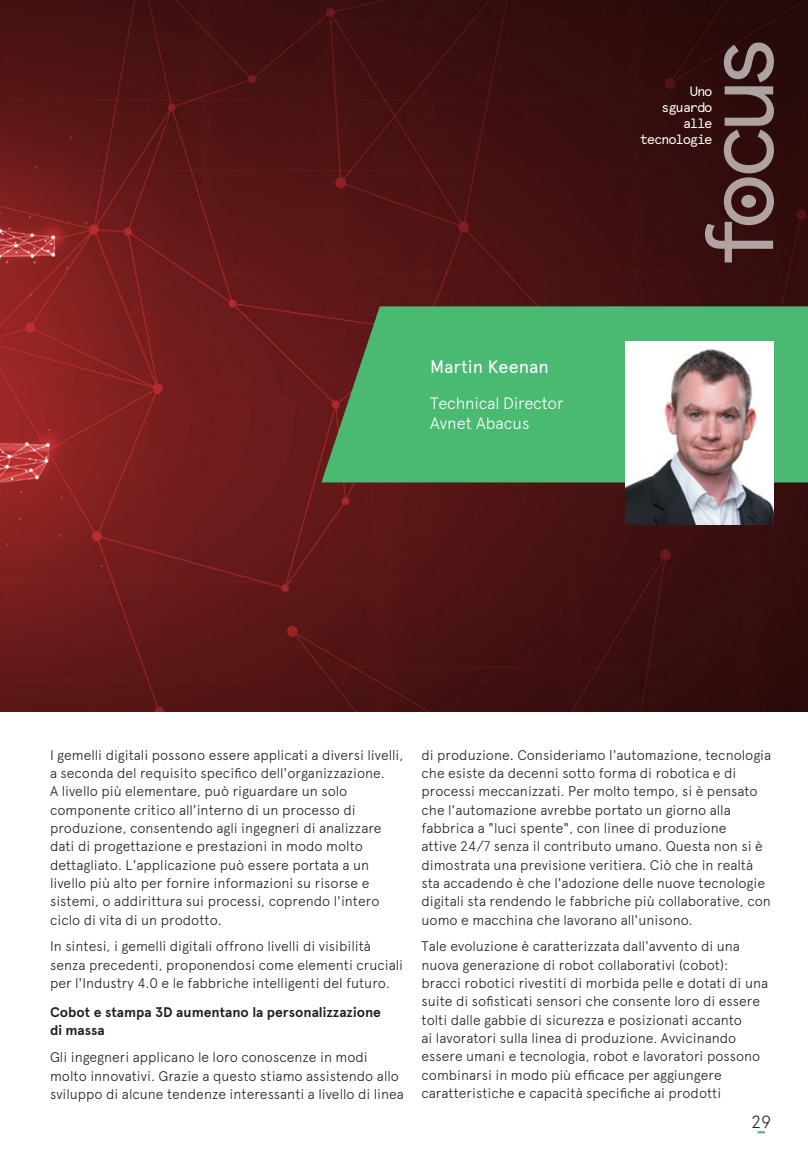
<style>
.page{position:relative;width:808px;height:1149px;background:#fff}
.page>*{position:absolute;margin:0;border:0;box-sizing:border-box;transform-origin:0 0}
.Title_Apercu_Avnet_1{font:18px "Apercu Pro";color:#fff}
.t1{font:300 17.7px "Apercu Pro";color:#231f20}
.Title_Apercu_Avnet_1-2{font:300 16.5px/19.5px "Apercu Pro";letter-spacing:-.015em;color:#fff}
.Body_Apercu_Pro_Ligh{font:300 13.95px/18.3px "Apercu Pro";color:#231f20}
.Body_Apercu_Pro_Ligh-2{font:700 13.95px/18.3px "Apercu Pro";color:#231f20}
.Focus_Title{font:13.5px/16.2px "Apercu Avnet Mono";letter-spacing:-.09em;color:#fff;text-align:right}
</style>
<div class="page">
<img style="left:0;top:0;width:808px;height:711px">
<svg style="left:705px;top:43px;width:69px;height:219px;background:#563939"></svg>
<svg style="left:321px;top:306px;width:487px;height:176px;background:#4cac6b"></svg>
<img style="left:625px;top:341px;width:149px;height:183px">
<p class="Focus_Title" style="left:640px;top:82px;width:74px">Uno sguardo alle tecnologie</p>
<p class="Title_Apercu_Avnet_1" style="left:430px;top:353px;width:120px">Martin Keenan</p>
<p class="Title_Apercu_Avnet_1-2" style="left:430px;top:392px;width:135px">Technical Director<br>Avnet Abacus</p>
<p class="Body_Apercu_Pro_Ligh" style="left:50px;top:744px;width:355px">I gemelli digitali possono essere applicati a diversi livelli, a seconda del requisito specifico dell'organizzazione.<br>A livello più elementare, può riguardare un solo componente critico all'interno di un processo di produzione, consentendo agli ingegneri di analizzare dati di progettazione e prestazioni in modo molto dettagliato. L'applicazione può essere portata a un livello più alto per fornire informazioni su risorse e sistemi, o addirittura sui processi, coprendo l'intero ciclo di vita di un prodotto.</p>
<p class="Body_Apercu_Pro_Ligh" style="left:50px;top:935px;width:354px">In sintesi, i gemelli digitali offrono livelli di visibilità senza precedenti, proponendosi come elementi cruciali per l'Industry 4.0 e le fabbriche intelligenti del futuro.</p>
<p class="Body_Apercu_Pro_Ligh-2" style="left:50px;top:1001px;width:332px">Cobot e stampa 3D aumentano la personalizzazione di massa</p>
<p class="Body_Apercu_Pro_Ligh" style="left:50px;top:1046px;width:355px">Gli ingegneri applicano le loro conoscenze in modi molto innovativi. Grazie a questo stiamo assistendo allo sviluppo di alcune tendenze interessanti a livello di linea</p>
<p class="Body_Apercu_Pro_Ligh" style="left:421px;top:744px;width:351px">di produzione. Consideriamo l'automazione, tecnologia che esiste da decenni sotto forma di robotica e di processi meccanizzati. Per molto tempo, si è pensato che l'automazione avrebbe portato un giorno alla fabbrica a "luci spente", con linee di produzione<br>attive 24/7 senza il contributo umano. Questa non si è dimostrata una previsione veritiera. Ciò che in realtà sta accadendo è che l'adozione delle nuove tecnologie digitali sta rendendo le fabbriche più collaborative, con uomo e macchina che lavorano all'unisono.</p>
<p class="Body_Apercu_Pro_Ligh" style="left:421px;top:935px;width:348px">Tale evoluzione è caratterizzata dall'avvento di una nuova generazione di robot collaborativi (cobot): bracci robotici rivestiti di morbida pelle e dotati di una suite di sofisticati sensori che consente loro di essere tolti dalle gabbie di sicurezza e posizionati accanto<br>ai lavoratori sulla linea di produzione. Avvicinando essere umani e tecnologia, robot e lavoratori possono combinarsi in modo più efficace per aggiungere caratteristiche e capacità specifiche ai prodotti</p>
<p class="t1" style="left:751px;top:1108px;width:22px">29</p>
</div>
